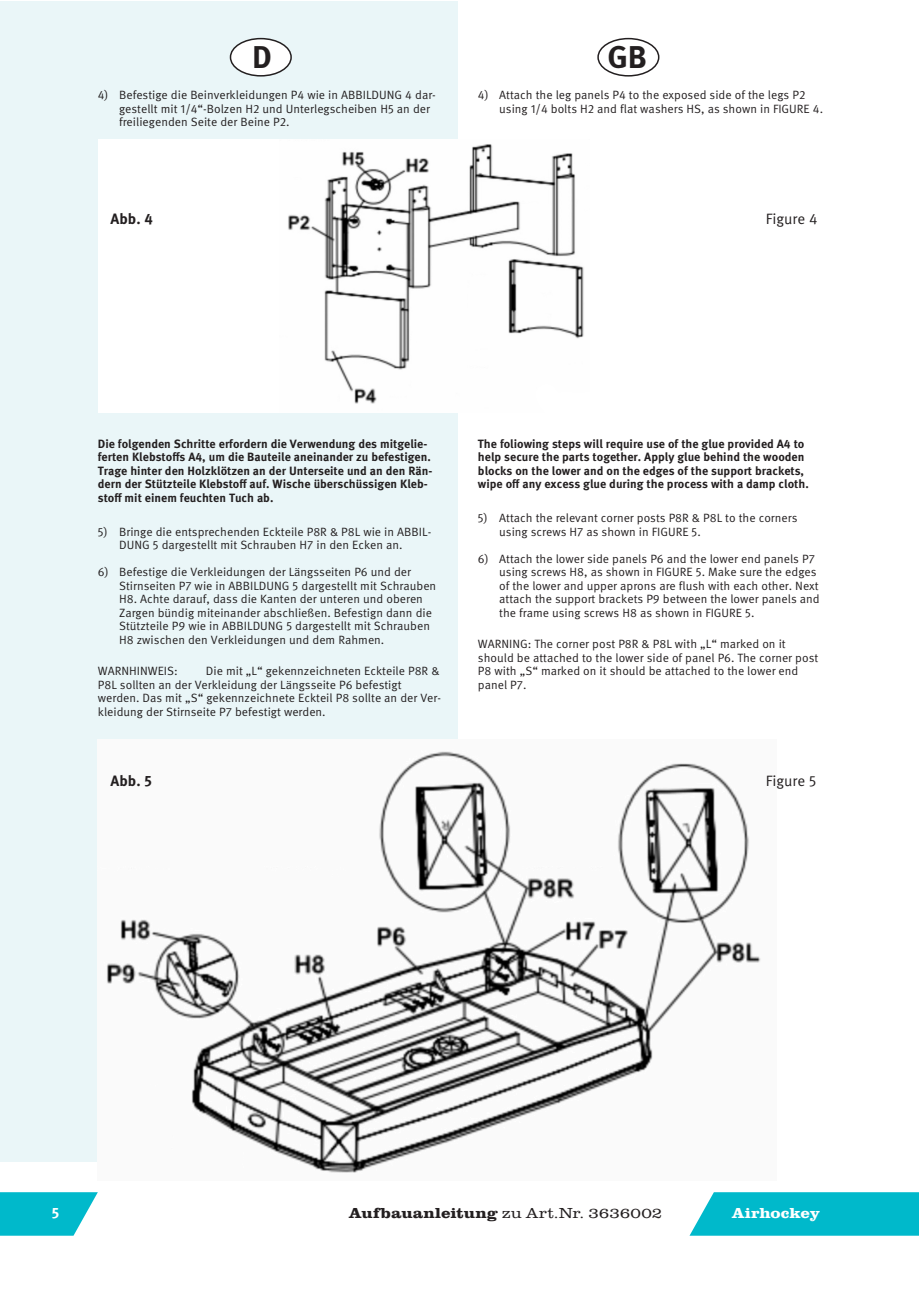
<style>
.page{position:relative;width:919px;height:1289px;background:#fff}
.page>*{position:absolute;margin:0;border:0;box-sizing:border-box;transform-origin:0 0}
.t1{font:700 31.5px "Meta Pro";color:#231f20}
.t2{font:300 15px "Clarendon URW";color:#231f20;scale:1.15 1}
.Fließtext{font:15px "Meta Pro Norm";color:#231f20}
.Fließtext_fett{font:700 15px "Meta Pro";color:#231f20}
.t3{font:700 15px "Clarendon URW";color:#fff;scale:1.14 1}
.t4{font:700 15px "Meta Pro";color:#fff}
.Fließtext_Einzug_kle{font:12px/13.5px "Meta Pro Norm";color:#231f20}
.Fließtext_fett_klein{font:700 12px/13.5px "Meta Pro";color:#231f20}
.Fließtext_kleiner{font:12px/13.5px "Meta Pro Norm";color:#231f20}
.s1{font-weight:700}
</style>
<div class="page">
<svg style="left:690px;top:1192px;width:228px;height:43px;background:#0fbdce"></svg>
<svg style="left:0;top:1192px;width:98px;height:43px;background:#20c1d1"></svg>
<div style="left:0;top:1px;width:458px;height:1160px;background:#eaf6f8"></div>
<div style="left:230px;top:39px;width:61px;height:37px;background:#fff;border-radius:50%"></div>
<div style="left:230px;top:38px;width:62px;height:39px;border:2px solid #231f20;border-radius:50%"></div>
<div style="left:597px;top:38px;width:62px;height:39px;border:2px solid #231f20;border-radius:50%"></div>
<div style="left:98px;top:139px;width:723px;height:273px;background:#fff"></div>
<img style="left:288px;top:144px;width:296px;height:260px">
<img style="left:98px;top:739px;width:663px;height:434px">
<h1 class="t1" style="left:252px;top:33px;width:21px">D</h1>
<h1 class="t1" style="left:607px;top:33px;width:41px">GB</h1>
<p class="Fließtext_Einzug_kle" style="left:119px;top:87px;width:318px;text-indent:-21px">4) Befestige die Beinverkleidungen P4 wie in ABBILDUNG 4 dar&shy;gestellt mit 1/4“-Bolzen H2 und Unterlegscheiben H5 an der freiliegenden Seite der Beine P2.</p>
<p class="Fließtext_fett" style="left:111px;top:207px;width:44px">Abb. 4</p>
<p class="Fließtext_Einzug_kle" style="left:499px;top:87px;width:325px;text-indent:-21px">4) Attach the leg panels P4 to the exposed side of the legs P2 using 1/4 bolts H2 and flat washers HS, as shown in FIGURE 4.</p>
<p class="Fließtext" style="left:765px;top:207px;width:53px">Figure 4</p>
<p class="Fließtext_fett_klein" style="left:98px;top:436px;width:336px">Die folgenden Schritte erfordern die Verwendung des mitgelie&shy;ferten Klebstoffs A4, um die Bauteile aneinander zu befestigen.<br>Trage hinter den Holzklötzen an der Unterseite und an den Rän&shy;dern der Stützteile Klebstoff auf. Wische überschüssigen Kleb&shy;stoff mit einem feuchten Tuch ab.</p>
<p class="Fließtext_Einzug_kle" style="left:119px;top:524px;width:313px;text-indent:-21px">5) Bringe die entsprechenden Eckteile P8R &amp; P8L wie in ABBIL-<br>DUNG 5 dargestellt mit Schrauben H7 in den Ecken an.</p>
<p class="Fließtext_Einzug_kle" style="left:119px;top:564px;width:318px;text-indent:-21px">6) Befestige die Verkleidungen der Längsseiten P6 und der Stirnseiten P7 wie in ABBILDUNG 5 dargestellt mit Schrauben H8. Achte darauf, dass die Kanten der unteren und oberen Zargen bündig miteinander abschließen. Befestign dann die Stützteile P9 wie in ABBILDUNG 5 dargestellt mit Schrauben H8 zwischen den Verkleidungen und dem Rahmen.</p>
<p class="Fließtext_kleiner" style="left:98px;top:663px;width:81px">WARNHINWEIS:</p>
<p class="Fließtext_kleiner" style="left:98px;top:663px;width:344px;text-indent:108px">Die mit „L“ gekennzeichneten Eckteile P8R &amp; P8L sollten an der Verkleidung der Längsseite P6 befestigt werden. Das mit „S“ gekennzeichnete Eckteil P8 sollte an der Ver&shy;kleidung der Stirnseite P7 befestigt werden.</p>
<p class="Fließtext_fett" style="left:111px;top:768px;width:43px">Abb. 5</p>
<p class="Fließtext_fett_klein" style="left:478px;top:436px;width:332px">The foliowing steps will require use of the glue provided A4 to help secure the parts together. Apply glue behind the wooden blocks on the lower and on the edges of the support brackets, wipe off any excess glue during the process with a damp cloth.</p>
<p class="Fließtext_Einzug_kle" style="left:499px;top:510px;width:300px;text-indent:-21px">5) Attach the relevant corner posts P8R &amp; P8L to the corners using screws H7 as shown in FIGURE 5.</p>
<p class="Fließtext_Einzug_kle" style="left:499px;top:551px;width:322px;text-indent:-21px">6) Attach the lower side panels P6 and the lower end panels P7 using screws H8, as shown in FIGURE 5. Make sure the edges of the lower and upper aprons are flush with each other. Next attach the support brackets P9 between the lower panels and the frame using screws H8 as shown in FIGURE 5.</p>
<p class="Fließtext_kleiner" style="left:478px;top:636px;width:342px">WARNING: The corner post P8R &amp; P8L with „L“ marked on it should be attached to the lower side of panel P6. The corner post P8 with „S“ marked on it should be attached to the lower end panel P7.</p>
<p class="Fließtext" style="left:765px;top:769px;width:52px">Figure 5</p>
<p class="t4" style="left:52px;top:1201px;width:9px">5</p>
<p class="t2" style="left:349px;top:1202px;width:274px"><span class="s1">Aufbauanleitung</span> zu Art.Nr. 3636002</p>
<p class="t3" style="left:732px;top:1202px;width:79px">Airhockey</p>
</div>
